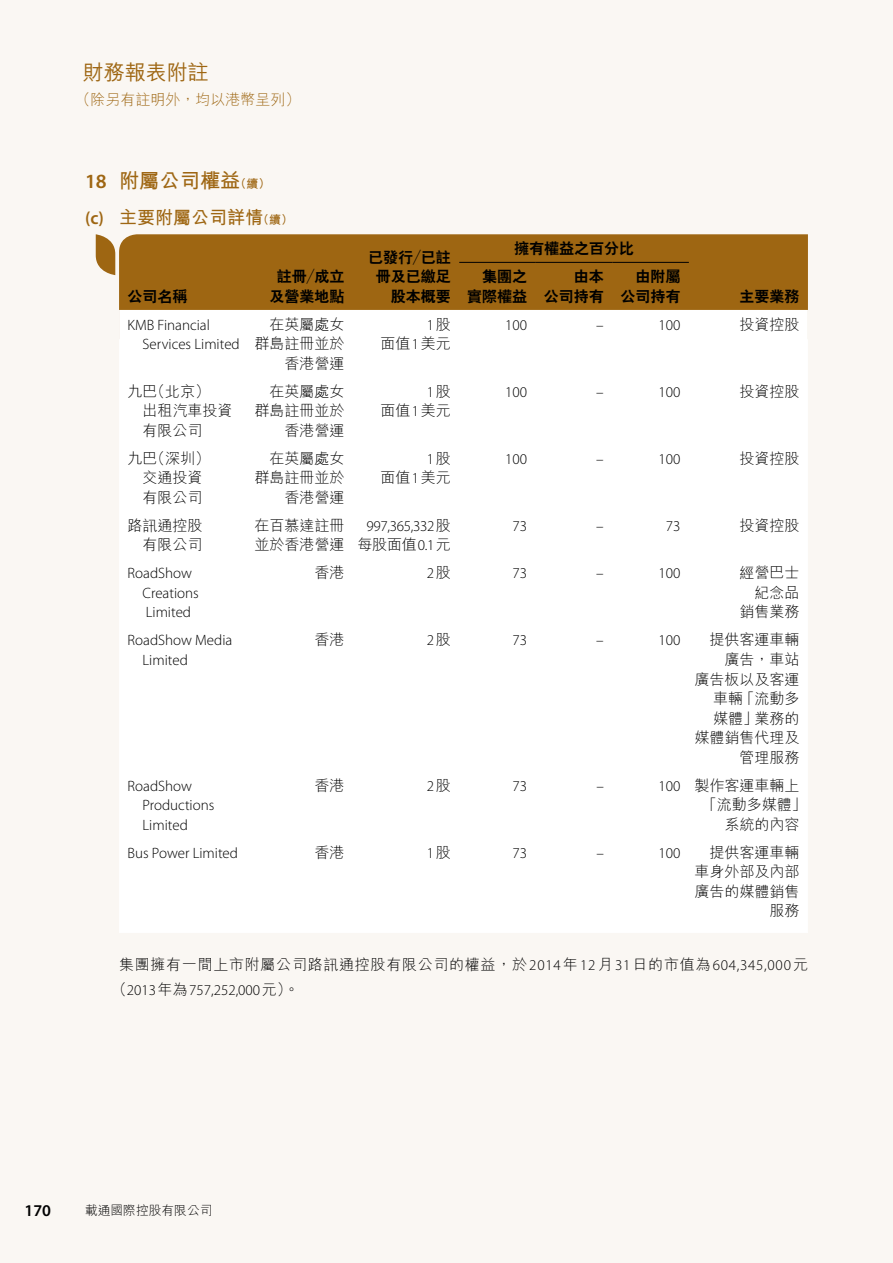
<style>
.page{position:relative;width:893px;height:1263px;background:#faf7f3}
.page>*{position:absolute;margin:0;border:0;box-sizing:border-box;transform-origin:0 0}
.t1{font:500 21px "M Hei HK";color:#9e6612}
.t2{font:700 20.25px "M Hei HK";color:#9e6612}
.t3{font:700 18px "M Hei HK";color:#9e6612}
.t4{font:600 16.5px "Myriad Pro";color:#000}
.t5{font:300 15px/19.5px "M Hei HK";color:#000;text-align:right}
.t6{font:300 15px/19.5px "Myriad Pro";color:#000}
.t7{font:800 15px/19.5px "C Hei 2 HK";color:#000;text-align:right}
.t8{font:300 15px "M Hei HK";letter-spacing:.05em;color:#000}
.t9{font:300 15px "M Hei HK";color:#9e6612}
.t10{font:300 15px "Myriad Pro";letter-spacing:-.02em;color:#000}
.t11{font:300 12.75px "M Hei HK";color:#000}
.s1{font-family:"Myriad Pro";font-weight:600}
.s2{font-size:12px}
.s3{font-family:"M Hei HK"}
.s4{font-family:"Myriad Pro"}
</style>
<div class="page">
<svg style="left:96px;top:234px;width:19px;height:41px"></svg>
<div style="left:119px;top:234px;width:689px;height:76px;background:#9e6612"></div>
<div style="left:119px;top:310px;width:689px;height:623px;background:#fff"></div>
<hr style="left:459px;top:262px;width:77px;height:1px;background:#000">
<hr style="left:536px;top:262px;width:76px;height:1px;background:#000">
<hr style="left:612px;top:262px;width:77px;height:1px;background:#000">
<h1 class="t1" style="left:83px;top:57px;width:128px">財務報表附註</h1>
<p class="t9" style="left:75px;top:89px;width:227px">（除另有註明外，均以港幣呈列）</p>
<h2 class="t2" style="left:85px;top:166px;width:187px"><span class="s1">18</span> 附屬公司權益<span class="s2">（續）</span></h2>
<p class="t3" style="left:85px;top:205px;width:210px"><span class="s1">(c)</span> 主要附屬公司詳情<span class="s2">（續）</span></p>
<p class="t7" style="left:128px;top:286px;width:61px">公司名稱</p>
<p class="t7" style="left:269px;top:267px;width:76px;text-align:center">註冊／成立及營業地點</p>
<p class="t7" style="left:368px;top:247px;width:84px">已發行／已註冊及已繳足股本概要</p>
<p class="t6" style="left:143px;top:315px;width:99px;text-indent:-15px">KMB Financial<br>Services Limited</p>
<p class="t5" style="left:254px;top:314px;width:91px">在英屬處女群島註冊並於香港營運</p>
<p class="t6" style="left:427px;top:315px;width:25px">1<span class="s3">股</span></p>
<p class="t5" style="left:380px;top:333px;width:72px">面值<span class="s4">1</span>美元</p>
<p class="t5" style="left:143px;top:381px;width:91px;text-align:left;text-indent:-15px">九巴（北京）<br>出租汽車投資有限公司</p>
<p class="t5" style="left:254px;top:381px;width:91px">在英屬處女群島註冊並於香港營運</p>
<p class="t6" style="left:427px;top:382px;width:25px">1<span class="s3">股</span></p>
<p class="t5" style="left:380px;top:400px;width:72px">面值<span class="s4">1</span>美元</p>
<p class="t5" style="left:128px;top:448px;width:84px;text-align:center">九巴（深圳）交通投資<br>有限公司</p>
<p class="t5" style="left:254px;top:448px;width:91px">在英屬處女群島註冊並於香港營運</p>
<p class="t6" style="left:427px;top:449px;width:25px">1<span class="s3">股</span></p>
<p class="t5" style="left:380px;top:467px;width:72px">面值<span class="s4">1</span>美元</p>
<p class="t5" style="left:128px;top:515px;width:76px">路訊通控股有限公司</p>
<p class="t5" style="left:254px;top:515px;width:91px;text-align:left">在百慕達註冊並於香港營運</p>
<p class="t10" style="left:366px;top:518px;width:86px">997,365,332<span class="s3">股</span></p>
<p class="t5" style="left:358px;top:534px;width:95px">每股面值<span class="s4">0.1</span>元</p>
<p class="t7" style="left:514px;top:239px;width:121px">擁有權益之百分比</p>
<p class="t7" style="left:467px;top:267px;width:61px">集團之實際權益</p>
<p class="t7" style="left:544px;top:267px;width:61px">由本<br>公司持有</p>
<p class="t7" style="left:620px;top:267px;width:61px">由附屬公司持有</p>
<p class="t7" style="left:739px;top:286px;width:61px">主要業務</p>
<p class="t6" style="left:505px;top:315px;width:23px">100</p>
<p class="t6" style="left:596px;top:315px;width:9px">–</p>
<p class="t6" style="left:658px;top:315px;width:23px">100</p>
<p class="t5" style="left:739px;top:314px;width:61px">投資控股</p>
<p class="t6" style="left:505px;top:382px;width:23px">100</p>
<p class="t6" style="left:596px;top:382px;width:9px">–</p>
<p class="t6" style="left:658px;top:382px;width:23px">100</p>
<p class="t5" style="left:739px;top:381px;width:61px">投資控股</p>
<p class="t6" style="left:505px;top:449px;width:23px">100</p>
<p class="t6" style="left:596px;top:449px;width:9px">–</p>
<p class="t6" style="left:658px;top:449px;width:23px">100</p>
<p class="t5" style="left:739px;top:448px;width:61px">投資控股</p>
<p class="t6" style="left:513px;top:516px;width:16px">73</p>
<p class="t6" style="left:596px;top:516px;width:9px">–</p>
<p class="t6" style="left:666px;top:516px;width:16px">73</p>
<p class="t5" style="left:739px;top:515px;width:61px">投資控股</p>
<p class="t6" style="left:143px;top:564px;width:58px;text-indent:-15px">RoadShow<br>Creations<br>Limited</p>
<p class="t5" style="left:314px;top:563px;width:31px">香港</p>
<p class="t6" style="left:427px;top:564px;width:25px">2<span class="s3">股</span></p>
<p class="t6" style="left:513px;top:564px;width:16px">73</p>
<p class="t6" style="left:596px;top:564px;width:9px">–</p>
<p class="t6" style="left:658px;top:564px;width:23px">100</p>
<p class="t5" style="left:739px;top:563px;width:62px">經營巴士紀念品銷售業務</p>
<p class="t6" style="left:143px;top:631px;width:91px;text-indent:-15px">RoadShow Media<br>Limited</p>
<p class="t5" style="left:314px;top:630px;width:31px">香港</p>
<p class="t6" style="left:427px;top:631px;width:25px">2<span class="s3">股</span></p>
<p class="t6" style="left:513px;top:631px;width:16px">73</p>
<p class="t6" style="left:596px;top:631px;width:9px">–</p>
<p class="t6" style="left:658px;top:631px;width:23px">100</p>
<p class="t5" style="left:694px;top:630px;width:107px">提供客運車輛廣告，車站<br>廣告板以及客運車輛「流動多<br>媒體」業務的<br>媒體銷售代理及管理服務</p>
<p class="t6" style="left:143px;top:776px;width:73px;text-indent:-15px">RoadShow<br>Productions<br>Limited</p>
<p class="t5" style="left:314px;top:775px;width:31px">香港</p>
<p class="t6" style="left:427px;top:776px;width:25px">2<span class="s3">股</span></p>
<p class="t6" style="left:513px;top:776px;width:16px">73</p>
<p class="t6" style="left:596px;top:776px;width:9px">–</p>
<p class="t5" style="left:658px;top:775px;width:143px"><span class="s4">100</span> 製作客運車輛上</p>
<p class="t5" style="left:702px;top:794px;width:106px">「流動多媒體」</p>
<p class="t5" style="left:724px;top:814px;width:76px">系統的內容</p>
<p class="t6" style="left:128px;top:843px;width:112px">Bus Power Limited</p>
<p class="t5" style="left:314px;top:842px;width:31px">香港</p>
<p class="t6" style="left:427px;top:843px;width:25px">1<span class="s3">股</span></p>
<p class="t6" style="left:513px;top:843px;width:16px">73</p>
<p class="t6" style="left:596px;top:843px;width:9px">–</p>
<p class="t6" style="left:658px;top:843px;width:23px">100</p>
<p class="t5" style="left:694px;top:842px;width:107px">提供客運車輛車身外部及內部廣告的媒體銷售服務</p>
<p class="t8" style="left:119px;top:953px;width:691px">集團擁有一間上市附屬公司路訊通控股有限公司的權益，於<span class="s4">2014</span>年<span class="s4">12</span>月<span class="s4">31</span>日的市值為<span class="s4">604,345,000</span>元</p>
<p class="t6" style="left:112px;top:980px;width:189px"><span class="s3">（</span>2013<span class="s3">年為</span>757,252,000<span class="s3">元）。</span></p>
<p class="t4" style="left:24px;top:1201px;width:28px">170</p>
<p class="t11" style="left:85px;top:1202px;width:129px">載通國際控股有限公司</p>
</div>
